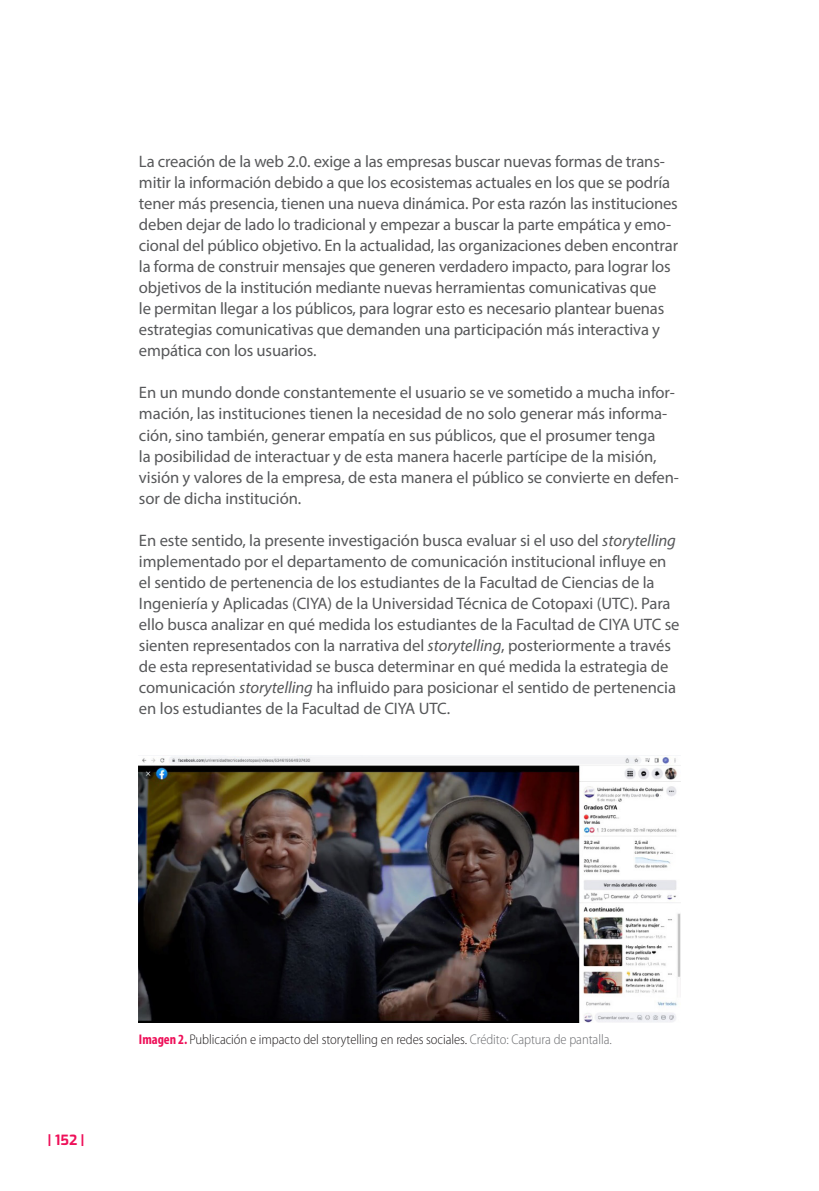
<style>
.page{position:relative;width:819px;height:1191px;background:#fff}
.page>*{position:absolute;margin:0;border:0;box-sizing:border-box;transform-origin:0 0}
.t1{font:16.62px/21px "Myriad Pro";letter-spacing:-.005em;color:#57585a}
.pie_de_foto{font:300 semi-condensed 14px "Myriad Pro";letter-spacing:-.005em;color:#231f20}
.t2{font:14px "Exo";color:#ee1059}
.s1{font-style:italic}
.s2{font-weight:700;font-stretch:condensed;color:#ee1059}
.s3{color:#6c6d70}
</style>
<div class="page">
<img style="left:139px;top:755px;width:541px;height:268px">
<p class="t1" style="left:139px;top:151px;width:540px">La creación de la web 2.0. exige a las empresas buscar nuevas formas de trans&shy;mitir la información debido a que los ecosistemas actuales en los que se podría tener más presencia, tienen una nueva dinámica. Por esta razón las instituciones deben dejar de lado lo tradicional y empezar a buscar la parte empática y emo&shy;cional del público objetivo. En la actualidad, las organizaciones deben encontrar la forma de construir mensajes que generen verdadero impacto, para lograr los objetivos de la institución mediante nuevas herramientas comunicativas que<br>le permitan llegar a los públicos, para lograr esto es necesario plantear buenas estrategias comunicativas que demanden una participación más interactiva y empática con los usuarios.</p>
<p class="t1" style="left:139px;top:382px;width:541px">En un mundo donde constantemente el usuario se ve sometido a mucha infor&shy;mación, las instituciones tienen la necesidad de no solo generar más informa&shy;ción, sino también, generar empatía en sus públicos, que el prosumer tenga<br>la posibilidad de interactuar y de esta manera hacerle partícipe de la misión, visión y valores de la empresa, de esta manera el público se convierte en defen&shy;sor de dicha institución.</p>
<p class="t1" style="left:139px;top:529px;width:542px">En este sentido, la presente investigación busca evaluar si el uso del <span class="s1">storytelling </span>implementado por el departamento de comunicación institucional influye en el sentido de pertenencia de los estudiantes de la Facultad de Ciencias de la Ingeniería y Aplicadas (CIYA) de la Universidad Técnica de Cotopaxi (UTC). Para ello busca analizar en qué medida los estudiantes de la Facultad de CIYA UTC se sienten representados con la narrativa del <span class="s1">storytelling</span>, posteriormente a través de esta representatividad se busca determinar en qué medida la estrategia de comunicación <span class="s1">storytelling</span> ha influido para posicionar el sentido de pertenencia en los estudiantes de la Facultad de CIYA UTC.</p>
<p class="t2" style="left:48px;top:1129px;width:38px">| 152 |</p>
<p class="pie_de_foto" style="left:139px;top:1032px;width:474px"><span class="s2">Imagen 2.</span> Publicación e impacto del storytelling en redes sociales. <span class="s3">Crédito: Captura de pantalla.</span></p>
</div>
